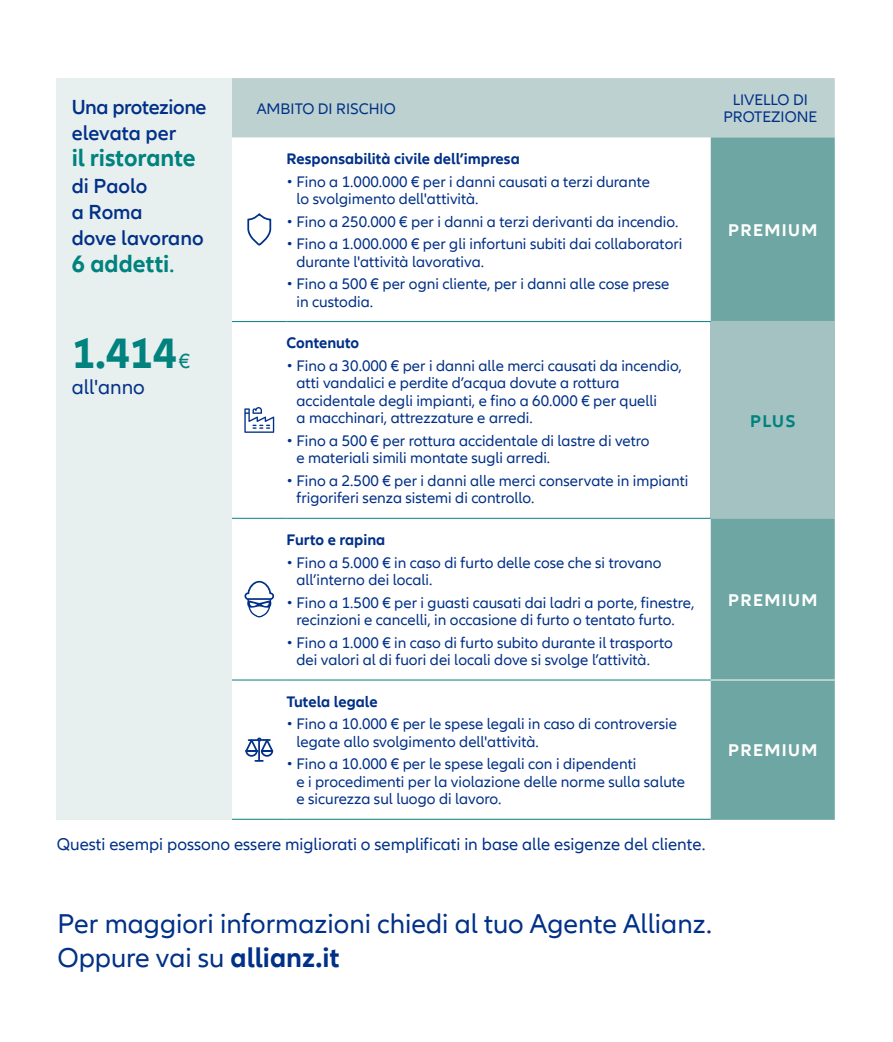
<style>
.page{position:relative;width:893px;height:1042px;background:#fff}
.page>*{position:absolute;margin:0;border:0;box-sizing:border-box;transform-origin:0 0}
.t1{font:700 43.75px "Allianz Neo";color:#00827e}
.t2{font:28px/33.2px "Allianz Neo";color:#003087}
.t3{font:700 24.5px "Allianz Neo";color:#00827e}
.t4{font:600 21px/26.2px "Allianz Neo";color:#003087}
.t5{font:600 21px/26.2px "Allianz Neo";letter-spacing:-.02em;color:#003087}
.t6{font:21px "Allianz Neo";color:#003087}
.t7{font:17.5px "Allianz Neo";color:#003087}
.t8{font:700 17.5px "Allianz Neo";letter-spacing:.08em;color:#fff}
.t9{font:700 17.5px "Allianz Neo";color:#00827e}
.t10{font:15.75px/17.5px "Allianz Neo";color:#003087}
.t11{font:700 15.75px "Allianz Neo";color:#003087}
.s1{font-weight:600;font-size:21px}
.s2{font-weight:400;font-size:21px}
.s3{font-weight:700}
</style>
<div class="page">
<div style="left:57px;top:78px;width:175px;height:741px;background:#e8efef"></div>
<div style="left:232px;top:78px;width:603px;height:59px;background:#bcd1d0"></div>
<div style="left:711px;top:137px;width:124px;height:682px;background:#6ea6a3"></div>
<div style="left:711px;top:321px;width:124px;height:197px;background:#a4c2c1"></div>
<hr style="left:711px;top:680px;width:124px;height:1px;background:#fff">
<hr style="left:232px;top:321px;width:55px;height:1px;background:#00827e">
<hr style="left:287px;top:321px;width:424px;height:1px;background:#00827e">
<hr style="left:232px;top:518px;width:55px;height:1px;background:#00827e">
<hr style="left:287px;top:518px;width:424px;height:1px;background:#00827e">
<hr style="left:57px;top:819px;width:175px;height:1px;background:#e8efef">
<hr style="left:232px;top:680px;width:55px;height:1px;background:#00827e">
<hr style="left:232px;top:819px;width:55px;height:1px;background:#00827e">
<hr style="left:287px;top:680px;width:424px;height:1px;background:#00827e">
<hr style="left:287px;top:819px;width:424px;height:1px;background:#00827e">
<hr style="left:711px;top:819px;width:124px;height:1px;background:#6ea6a3">
<svg style="left:247px;top:213px;width:25px;height:33px"></svg>
<svg style="left:244px;top:407px;width:30px;height:26px"></svg>
<svg style="left:244px;top:581px;width:30px;height:36px"></svg>
<svg style="left:245px;top:737px;width:29px;height:25px"></svg>
<h3 class="t5" style="left:72px;top:94px;width:136px">Una protezione elevata per</h3>
<h3 class="t3" style="left:72px;top:144px;width:125px">il ristorante</h3>
<h3 class="t4" style="left:72px;top:173px;width:133px">di Paolo<br>a Roma<br>dove lavorano</h3>
<h3 class="t3" style="left:72px;top:249px;width:104px">6 addetti<span class="s1">.</span></h3>
<h1 class="t1" style="left:72px;top:328px;width:120px">1.414<span class="s2">€</span></h1>
<h3 class="t6" style="left:72px;top:375px;width:75px">all'anno</h3>
<p class="t10" style="left:257px;top:100px;width:140px">AMBITO DI RISCHIO</p>
<p class="t10" style="left:723px;top:91px;width:95px;text-align:center">LIVELLO DI<br>PROTEZIONE</p>
<p class="t11" style="left:287px;top:150px;width:235px">Responsabilità civile dell’impresa</p>
<p class="t10" style="left:296px;top:173px;width:355px;text-indent:-10px">• Fino a 1.000.000 € per i danni causati a terzi durante lo svolgimento dell'attività.</p>
<p class="t10" style="left:287px;top:213px;width:393px">• Fino a 250.000 € per i danni a terzi derivanti da incendio.</p>
<p class="t10" style="left:296px;top:236px;width:387px;text-indent:-10px">• Fino a 1.000.000 € per gli infortuni subiti dai collaboratori durante l'attività lavorativa.</p>
<p class="t10" style="left:296px;top:276px;width:374px;text-indent:-10px">• Fino a 500 € per ogni cliente, per i danni alle cose prese in custodia.</p>
<p class="t8" style="left:728px;top:220px;width:91px">PREMIUM</p>
<p class="t11" style="left:287px;top:334px;width:74px">Contenuto</p>
<p class="t10" style="left:296px;top:357px;width:387px;text-indent:-10px">• Fino a 30.000 € per i danni alle merci causati da incendio, atti vandalici e perdite d’acqua dovute a rottura accidentale degli impianti, e fino a 60.000 € per quelli<br>a macchinari, attrezzature e arredi.</p>
<p class="t10" style="left:296px;top:432px;width:355px;text-indent:-10px">• Fino a 500 € per rottura accidentale di lastre di vetro e materiali simili montate sugli arredi.</p>
<p class="t10" style="left:296px;top:472px;width:393px;text-indent:-10px">• Fino a 2.500 € per i danni alle merci conservate in impianti frigoriferi senza sistemi di controllo.</p>
<p class="t11" style="left:287px;top:531px;width:100px">Furto e rapina</p>
<p class="t10" style="left:296px;top:554px;width:366px;text-indent:-10px">• Fino a 5.000 € in caso di furto delle cose che si trovano all’interno dei locali.</p>
<p class="t10" style="left:296px;top:594px;width:399px;text-indent:-10px">• Fino a 1.500 € per i guasti causati dai ladri a porte, finestre, recinzioni e cancelli, in occasione di furto o tentato furto.</p>
<p class="t10" style="left:296px;top:634px;width:378px;text-indent:-10px">• Fino a 1.000 € in caso di furto subito durante il trasporto dei valori al di fuori dei locali dove si svolge l’attività.</p>
<p class="t11" style="left:287px;top:692px;width:93px">Tutela legale</p>
<p class="t10" style="left:296px;top:716px;width:382px;text-indent:-10px">• Fino a 10.000 € per le spese legali in caso di controversie legate allo svolgimento dell'attività.</p>
<p class="t10" style="left:296px;top:756px;width:390px;text-indent:-10px">• Fino a 10.000 € per le spese legali con i dipendenti<br>e i procedimenti per la violazione delle norme sulla salute e sicurezza sul luogo di lavoro.</p>
<p class="t9" style="left:750px;top:411px;width:47px">PLUS</p>
<p class="t8" style="left:728px;top:590px;width:91px">PREMIUM</p>
<p class="t8" style="left:728px;top:740px;width:91px">PREMIUM</p>
<p class="t7" style="left:57px;top:834px;width:650px">Questi esempi possono essere migliorati o semplificati in base alle esigenze del cliente.</p>
<h2 class="t2" style="left:57px;top:908px;width:656px">Per maggiori informazioni chiedi al tuo Agente Allianz.<br>Oppure vai su <span class="s3">allianz.it</span></h2>
</div>
